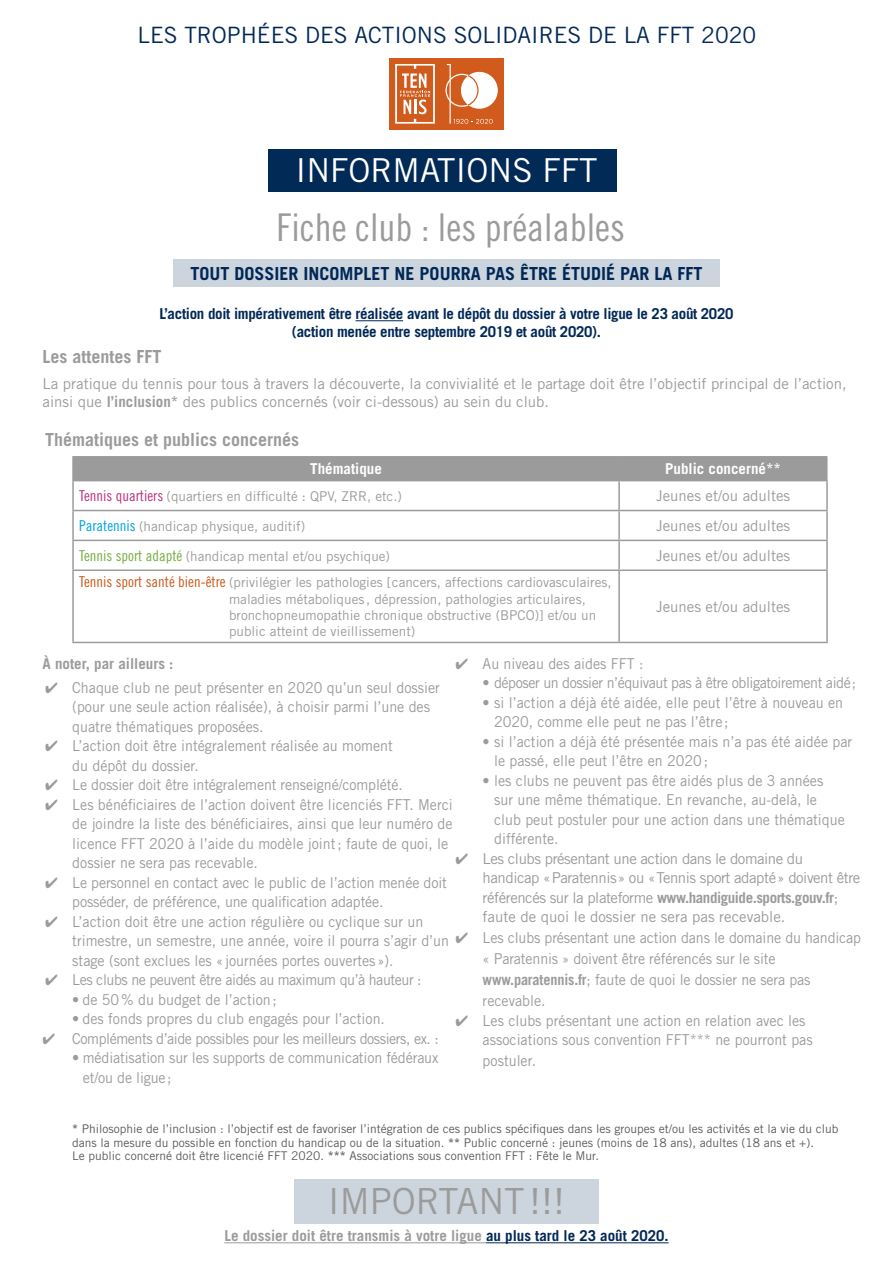
<style>
.page{position:relative;width:893px;height:1263px;background:#fff}
.page>*{position:absolute;margin:0;border:0;box-sizing:border-box;transform-origin:0 0}
.t1{font:38.25px "Trade Gothic LT Pro Cn 18";color:#9b9b9b}
.t2{font:36px "Trade Gothic LT Pro";color:#9b9b9b}
.t3{font:33px "Trade Gothic LT Pro";color:#fff}
.t4{font:22.5px "Trade Gothic LT Pro";color:#002857}
.t5{font:700 18px "Trade Gothic LT Pro";color:#002857}
.t6{font:700 18px "Trade Gothic LT Pro";color:#9b9b9b}
.t7{font:15px/19.5px "Trade Gothic LT Pro";color:#9b9b9b;scale:.95 1}
.t8{font:15px/18px "Trade Gothic LT Pro";color:#9b9b9b}
.t9{font:15px/19.5px "Trade Gothic LT Pro";letter-spacing:-.03em;color:#9b9b9b}
.t10{font:15px "Trade Gothic LT Pro";letter-spacing:-.03em;color:#9b9b9b;scale:.95 1}
.t11{font:700 15px/18px "Trade Gothic LT Pro";letter-spacing:-.02em;color:#002857;text-align:center}
.t12{font:700 15px "Trade Gothic LT Pro";color:#9b9b9b}
.t13{font:700 15px "Trade Gothic LT Pro";color:#fff}
.t14{font:13.5px/16.2px "Trade Gothic LT Pro";color:#9b9b9b}
.t15{font:12px/13.5px "Trade Gothic LT Pro";color:#595a5e}
.s1{font-weight:700}
.s2{font-family:"Trade Gothic LT Pro Cn 18";font-size:15px;color:#b8327d}
.s3{font-family:"Trade Gothic LT Pro Cn 18";font-size:15px;color:#00a2e2}
.s4{font-family:"Trade Gothic LT Pro Cn 18";font-size:15px;color:#75ad40}
.s5{font-family:"Trade Gothic LT Pro Cn 18";font-size:15px;color:#c85a19}
.s6{color:#002857}
</style>
<div class="page">
<div style="left:268px;top:149px;width:348px;height:43px;background:#012a56"></div>
<div style="left:173px;top:260px;width:546px;height:27px;background:#ccd4dd"></div>
<div style="left:294px;top:1179px;width:305px;height:44px;background:#ccd4dd"></div>
<hr style="left:356px;top:320px;width:47px;height:1px;background:#002857">
<svg style="left:74px;top:481px;width:544px;height:161px"></svg>
<hr style="left:72px;top:456px;width:547px;height:1px;background:#9b9b9b">
<hr style="left:72px;top:457px;width:2px;height:23px;background:#9b9b9b">
<hr style="left:619px;top:456px;width:208px;height:1px;background:#9b9b9b">
<hr style="left:72px;top:480px;width:547px;height:1px;background:#9b9b9b">
<hr style="left:72px;top:481px;width:2px;height:29px;background:#9b9b9b">
<hr style="left:618px;top:481px;width:2px;height:29px;background:#9b9b9b">
<hr style="left:826px;top:481px;width:2px;height:29px;background:#9b9b9b">
<hr style="left:72px;top:510px;width:547px;height:1px;background:#9b9b9b">
<hr style="left:72px;top:511px;width:2px;height:29px;background:#9b9b9b">
<hr style="left:619px;top:510px;width:209px;height:1px;background:#9b9b9b">
<hr style="left:618px;top:511px;width:2px;height:29px;background:#9b9b9b">
<hr style="left:826px;top:511px;width:2px;height:29px;background:#9b9b9b">
<hr style="left:72px;top:540px;width:547px;height:1px;background:#9b9b9b">
<hr style="left:72px;top:541px;width:2px;height:28px;background:#9b9b9b">
<hr style="left:619px;top:540px;width:209px;height:1px;background:#9b9b9b">
<hr style="left:618px;top:541px;width:2px;height:28px;background:#9b9b9b">
<hr style="left:826px;top:541px;width:2px;height:28px;background:#9b9b9b">
<hr style="left:72px;top:569px;width:547px;height:2px;background:#9b9b9b">
<hr style="left:72px;top:571px;width:2px;height:71px;background:#9b9b9b">
<hr style="left:619px;top:569px;width:209px;height:2px;background:#9b9b9b">
<hr style="left:618px;top:571px;width:2px;height:71px;background:#9b9b9b">
<hr style="left:826px;top:571px;width:2px;height:71px;background:#9b9b9b">
<hr style="left:72px;top:642px;width:547px;height:1px;background:#9b9b9b">
<hr style="left:619px;top:642px;width:209px;height:1px;background:#9b9b9b">
<div style="left:74px;top:457px;width:754px;height:24px;background:#9b9b9b"></div>
<hr style="left:224px;top:1242px;width:262px;height:1px;background:#9b9b9b">
<hr style="left:486px;top:1242px;width:183px;height:1px;background:#002857">
<div style="left:389px;top:58px;width:115px;height:72px;background:#d15b1d"></div>
<svg style="left:395px;top:64px;width:40px;height:60px"></svg>
<svg style="left:445px;top:64px;width:53px;height:60px"></svg>
<h3 class="t4" style="left:138px;top:21px;width:620px">LES TROPHÉES DES ACTIONS SOLIDAIRES DE LA FFT 2020</h3>
<h3 class="t3" style="left:295px;top:151px;width:304px">INFORMATIONS FFT</h3>
<h1 class="t1" style="left:277px;top:205px;width:350px">Fiche club : les préalables</h1>
<p class="t5" style="left:191px;top:262px;width:513px">TOUT DOSSIER INCOMPLET NE POURRA PAS ÊTRE ÉTUDIÉ PAR LA FFT</p>
<p class="t11" style="left:160px;top:305px;width:575px">L’action doit impérativement être réalisée avant le dépôt du dossier à votre ligue le 23 août 2020 (action menée entre septembre 2019 et août 2020).</p>
<p class="t6" style="left:43px;top:345px;width:120px">Les attentes FFT</p>
<p class="t8" style="left:43px;top:374px;width:806px">La pratique du tennis pour tous à travers la découverte, la convivialité et le partage doit être l’objectif principal de l’action, ainsi que <span class="s1">l’inclusion*</span> des publics concernés (voir ci-dessous) au sein du club.</p>
<p class="t6" style="left:45px;top:428px;width:255px">Thématiques et publics concernés</p>
<p class="t13" style="left:310px;top:460px;width:73px">Thématique</p>
<p class="t13" style="left:665px;top:460px;width:117px">Public concerné**</p>
<p class="t14" style="left:79px;top:488px;width:324px"><span class="s2">Tennis quartiers</span> (quartiers en difficulté : QPV, ZRR, etc.)</p>
<p class="t8" style="left:656px;top:486px;width:136px">Jeunes et/ou adultes</p>
<p class="t14" style="left:79px;top:518px;width:228px"><span class="s3">Paratennis</span> (handicap physique, auditif)</p>
<p class="t8" style="left:656px;top:516px;width:136px">Jeunes et/ou adultes</p>
<p class="t14" style="left:79px;top:548px;width:313px"><span class="s4">Tennis sport adapté</span> (handicap mental et/ou psychique)</p>
<p class="t8" style="left:656px;top:546px;width:136px">Jeunes et/ou adultes</p>
<p class="t14" style="left:229px;top:574px;width:384px;text-indent:-150px"><span class="s5">Tennis sport santé bien-être</span> (privilégier les pathologies [cancers, affections cardiovasculaires, maladies métaboliques , dépression, pathologies articulaires, bronchopneumopathie chronique obstructive (BPCO)] et/ou un public atteint de vieillissement)</p>
<p class="t8" style="left:656px;top:597px;width:136px">Jeunes et/ou adultes</p>
<p class="t12" style="left:43px;top:654px;width:132px">À noter, par ailleurs :</p>
<p class="t7" style="left:72px;top:677px;width:389px;text-indent:-27px">✔ Chaque club ne peut présenter en 2020 qu’un seul dossier (pour une seule action réalisée), à choisir parmi l’une des quatre thématiques proposées.</p>
<p class="t7" style="left:72px;top:736px;width:339px;text-indent:-27px">✔ L’action doit être intégralement réalisée au moment du dépôt du dossier.</p>
<p class="t7" style="left:45px;top:775px;width:378px">✔ Le dossier doit être intégralement renseigné/complété.</p>
<p class="t7" style="left:72px;top:794px;width:402px;text-indent:-27px">✔ Les bénéficiaires de l’action doivent être licenciés FFT. Merci de joindre la liste des bénéficiaires, ainsi que leur numéro de licence FFT 2020 à l’aide du modèle joint; faute de quoi, le dossier ne sera pas recevable.</p>
<p class="t7" style="left:72px;top:872px;width:396px;text-indent:-27px">✔ Le personnel en contact avec le public de l’action menée doit posséder, de préférence, une qualification adaptée.</p>
<p class="t7" style="left:72px;top:911px;width:398px;text-indent:-27px">✔ L’action doit être une action régulière ou cyclique sur un trimestre, un semestre, une année, voire il pourra s’agir d’un stage (sont exclues les « journées portes ouvertes»).</p>
<p class="t10" style="left:45px;top:971px;width:398px">✔ Les clubs ne peuvent être aidés au maximum qu’à hauteur :</p>
<p class="t7" style="left:72px;top:989px;width:217px">• de 50% du budget de l’action;</p>
<p class="t7" style="left:72px;top:1009px;width:331px">• des fonds propres du club engagés pour l’action.</p>
<p class="t10" style="left:43px;top:1029px;width:419px">✔ Compléments d’aide possibles pour les meilleurs dossiers, ex. :</p>
<p class="t7" style="left:83px;top:1048px;width:376px;text-indent:-11px">• médiatisation sur les supports de communication fédéraux et/ou de ligue;</p>
<p class="t7" style="left:456px;top:654px;width:199px">✔ Au niveau des aides FFT :</p>
<p class="t10" style="left:483px;top:674px;width:395px">• déposer un dossier n’équivaut pas à être obligatoirement aidé;</p>
<p class="t7" style="left:494px;top:693px;width:369px;text-indent:-11px">• si l’action a déjà été aidée, elle peut l’être à nouveau en<br>2020, comme elle peut ne pas l’être;</p>
<p class="t7" style="left:494px;top:732px;width:379px;text-indent:-11px">• si l’action a déjà été présentée mais n’a pas été aidée par le passé, elle peut l’être en 2020;</p>
<p class="t7" style="left:494px;top:771px;width:371px;text-indent:-11px">• les clubs ne peuvent pas être aidés plus de 3 années sur une même thématique. En revanche, au-delà, le club peut postuler pour une action dans une thématique différente.</p>
<p class="t9" style="left:483px;top:849px;width:379px;text-indent:-27px">✔ Les clubs présentant une action dans le domaine du handicap «Paratennis» ou «Tennis sport adapté» doivent être référencés sur la plateforme <span class="s1">www.handiguide.sports.gouv.fr</span>; faute de quoi le dossier ne sera pas recevable.</p>
<p class="t7" style="left:483px;top:927px;width:400px;line-height:21px;text-indent:-27px">✔ Les clubs présentant une action dans le domaine du handicap « Paratennis » doivent être référencés sur le site <span class="s1">www.paratennis.fr</span>; faute de quoi le dossier ne sera pas recevable.</p>
<p class="t7" style="left:483px;top:1011px;width:349px;text-indent:-27px">✔ Les clubs présentant une action en relation avec les associations sous convention FFT*** ne pourront pas</p>
<p class="t7" style="left:483px;top:1051px;width:58px">postuler.</p>
<p class="t15" style="left:72px;top:1122px;width:768px"><span class="s1">*</span> Philosophie de l’inclusion : l’objectif est de favoriser l’intégration de ces publics spécifiques dans les groupes et/ou les activités et la vie du club dans la mesure du possible en fonction du handicap ou de la situation. <span class="s1">**</span> Public concerné : jeunes (moins de 18 ans), adultes (18 ans et +).<br>Le public concerné doit être licencié FFT 2020. <span class="s1">***</span> Associations sous convention FFT : Fête le Mur.</p>
<h2 class="t2" style="left:328px;top:1180px;width:239px">IMPORTANT!!!</h2>
<p class="t12" style="left:224px;top:1227px;width:446px">Le dossier doit être transmis à votre ligue <span class="s6">au plus tard le 23 août 2020.</span></p>
</div>
